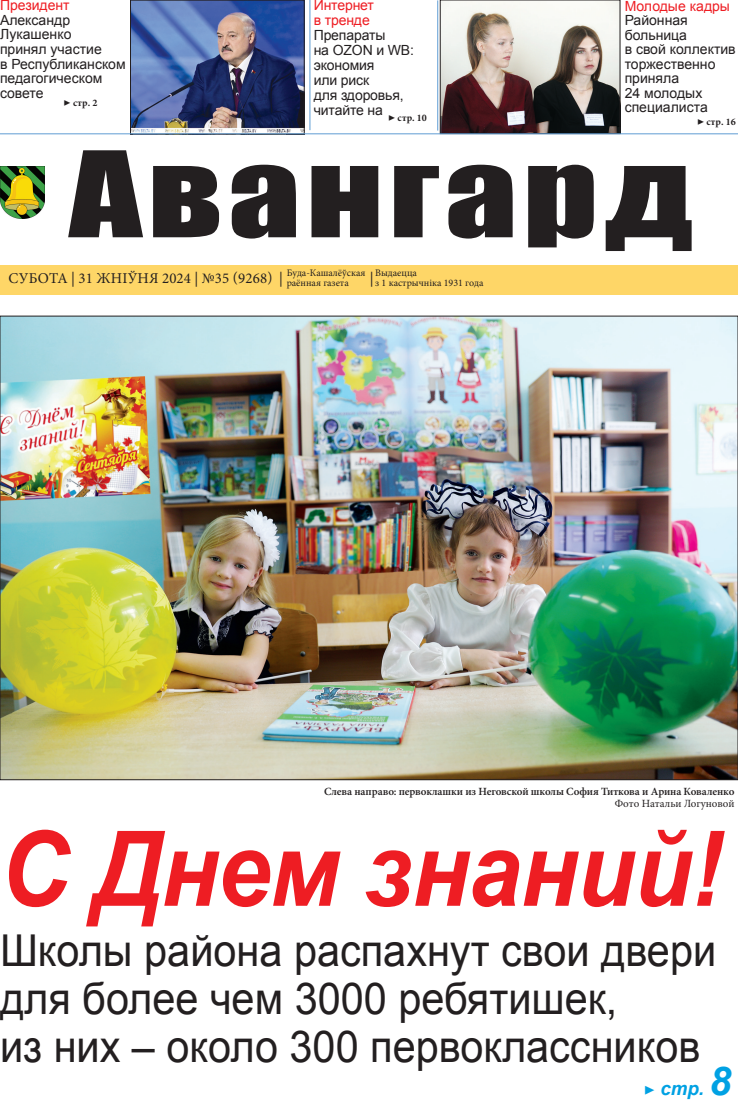
<style>
.page{position:relative;width:738px;height:1106px;background:#fff}
.page>*{position:absolute;margin:0;border:0;box-sizing:border-box;transform-origin:0 0}
.t1{font:110px "Impact";letter-spacing:.04em;color:#231f20;scale:1.31 1}
.t2{font:italic 700 104.5px "Arial";letter-spacing:-.01em;color:#ee1d23;scale:.91 1}
.t3{font:43.9px/48px "Arial";color:#231f20;scale:.94 1}
.t4{font:italic 700 18.7px "Arial";color:#00a1e3}
.t5{font:15px "Minion Pro";letter-spacing:.01em;color:#231f20}
.t6{font:14px/14.5px "Arial";color:#231f20}
.t7{font:14px/15px "Arial";letter-spacing:-.005em;color:#ee1d23}
.t8{font:600 11px "Minion Pro";letter-spacing:-.01em;color:#231f20}
.t9{font:11px "Minion Pro";color:#231f20}
.t10{font:10px/10px "Minion Pro";color:#231f20}
.t11{font:700 10px "Minion Pro";letter-spacing:.015em;color:#231f20}
.s1{font-size:12px}
.s2{font-family:"Minion Pro";font-weight:600;font-style:normal}
.s3{font-size:39.6px}
</style>
<div class="page">
<img style="left:442px;top:2px;width:175px;height:130px">
<div style="left:440px;top:0;width:179px;height:134px;border:1px solid #231f20"></div>
<img style="left:132px;top:2px;width:170px;height:130px">
<div style="left:130px;top:0;width:174px;height:134px;border:1px solid #231f20"></div>
<img style="left:2px;top:318px;width:733px;height:460px">
<hr style="left:0;top:134px;width:737px;height:1px;background:#5f9dd4">
<div style="left:0;top:265px;width:737px;height:30px;background:#fed667"></div>
<img style="left:0;top:166px;width:44px;height:53px">
<hr style="left:437px;top:0;width:1px;height:131px;background:#5f9dd4">
<hr style="left:309px;top:0;width:1px;height:130px;background:#5f9dd4">
<p class="t7" style="left:0;top:-2px;width:71px">Президент</p>
<p class="t6" style="left:0;top:13px;width:127px">Александр<br>Лукашенко<br>принял участие<br>в Республиканском педагогическом совете</p>
<p class="t11" style="left:63px;top:96px;width:35px"><span class="s1">▶</span> стр. 2</p>
<p class="t7" style="left:313px;top:-2px;width:62px">Интернет в тренде</p>
<p class="t6" style="left:313px;top:28px;width:102px;line-height:15px">Препараты<br>на OZON и WB: экономия<br>или риск<br>для здоровья, читайте на</p>
<p class="t11" style="left:388px;top:111px;width:40px"><span class="s1">▶</span> стр. 10</p>
<p class="t7" style="left:624px;top:-2px;width:107px">Молодые кадры</p>
<p class="t6" style="left:624px;top:13px;width:112px">Районная больница<br>в свой коллектив торжественно приняла<br>24 молодых специалиста</p>
<p class="t11" style="left:696px;top:114px;width:40px"><span class="s1">▶</span> стр. 16</p>
<h1 class="t1" style="left:69px;top:109px;width:478px">Авангард</h1>
<p class="t10" style="left:286px;top:268px;width:80px">Буда-Кашалёўская раённая газета</p>
<p class="t5" style="left:9px;top:268px;width:275px">субота | 31 жніўня 2024 | №35 (9268) |</p>
<p class="t5" style="left:369px;top:268px;width:5px">|</p>
<p class="t10" style="left:375px;top:268px;width:110px">Выдаецца<br>з 1 кастрычніка 1931 года</p>
<p class="t8" style="left:324px;top:783px;width:411px">Слева направо: первоклашки из Неговской школы София Титкова и Арина Коваленко</p>
<p class="t9" style="left:614px;top:796px;width:121px">Фото Натальи Логуновой</p>
<h2 class="t2" style="left:0;top:801px;width:795px">С Днем знаний!</h2>
<h3 class="t3" style="left:0;top:927px;width:762px">Школы района распахнут свои двери для более чем 3000 ребятишек,<br>из них – около 300 первоклассников</h3>
<h3 class="t4" style="left:643px;top:1076px;width:89px"><span class="s2">▶</span> стр. <span class="s3">8</span></h3>
</div>
